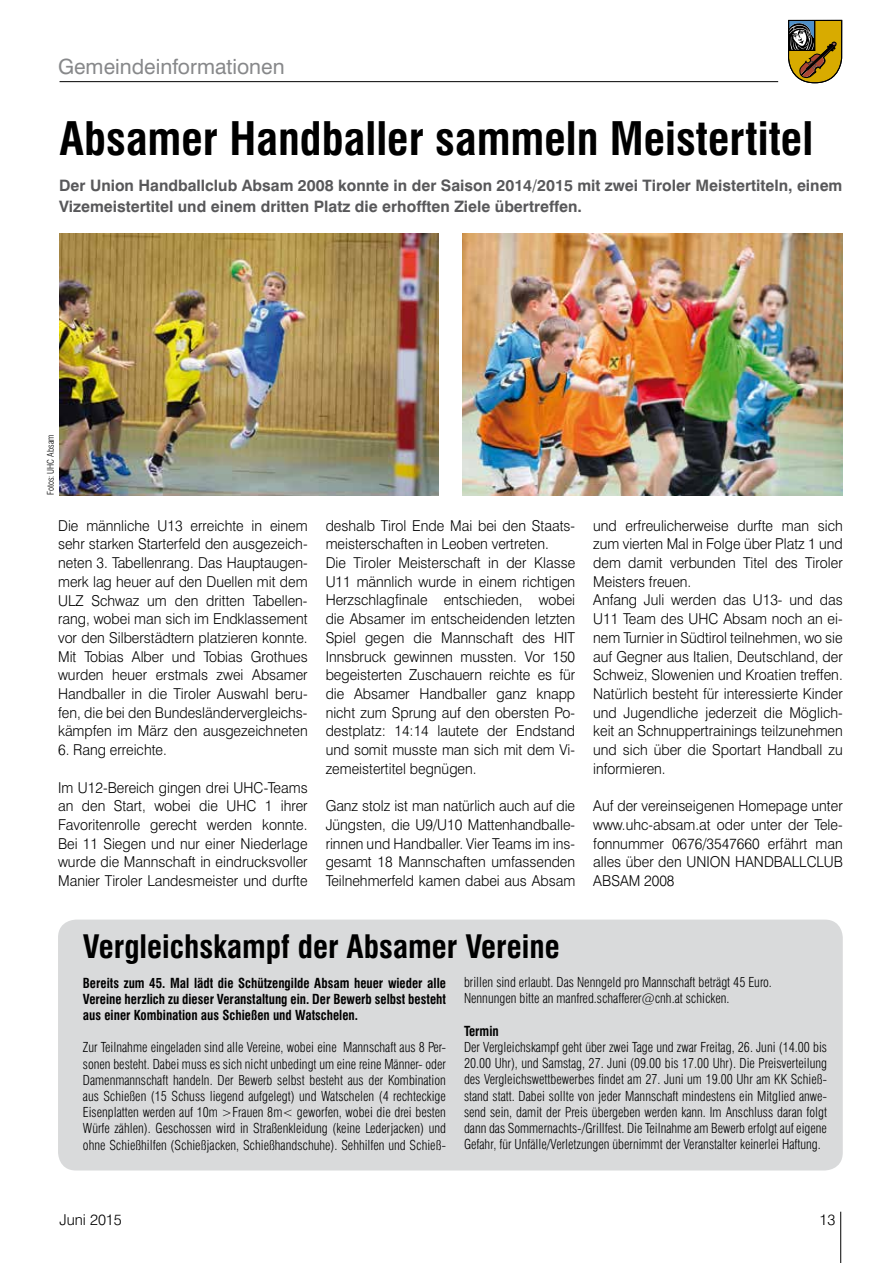
<style>
.page{position:relative;width:893px;height:1263px;background:#fff}
.page>*{position:absolute;margin:0;border:0;box-sizing:border-box;transform-origin:0 0}
.t1{font:700 condensed 45px "Swiss 721 BT";color:#000}
.t2{font:700 condensed 31.5px "Swiss 721 BT";color:#000}
.t3{font:21px "Swiss 721 BT";color:#87888a}
.t4{font:700 15.75px/21px "Swiss 721 BT";color:#58585a}
.t5{font:300 15px/18.8px "Swiss 721 BT";color:#000;text-align:justify;scale:.95 1}
.t6{font:300 15px "Swiss 721 BT";color:#000}
.t7{font:300 condensed 13.5px/16.2px "Swiss 721 BT";color:#000;text-align:justify;scale:.96 1}
.t8{font:700 condensed 13.5px/16.2px "Swiss 721 BT";color:#000;text-align:justify;scale:.96 1}
.t9{font:300 condensed 9px "Swiss 721 BT";color:#000}
</style>
<div class="page">
<svg style="left:788px;top:20px;width:54px;height:64px;background:#9a8231"></svg>
<hr style="left:60px;top:81px;width:718px;height:1px;background:#000">
<hr style="left:840px;top:1212px;width:1px;height:51px;background:#000">
<img style="left:462px;top:234px;width:381px;height:261px">
<img style="left:60px;top:234px;width:379px;height:261px">
<div style="left:58px;top:919px;width:785px;height:251px;background:#d9dadb;border-radius:18px"></div>
<h3 class="t3" style="left:58px;top:53px;width:228px">Gemeindeinformationen</h3>
<h1 class="t1" style="left:60px;top:112px;width:755px">Absamer Handballer sammeln Meistertitel</h1>
<p class="t4" style="left:59px;top:175px;width:785px">Der Union Handballclub Absam 2008 konnte in der Saison 2014/2015 mit zwei Tiroler Meistertiteln, einem<br>Vizemeistertitel und einem dritten Platz die erhofften Ziele übertreffen.</p>
<p class="t9" style="left:45px;top:495px;width:62px;rotate:-90deg">Fotos: UHC Absam</p>
<p class="t5" style="left:58px;top:516px;width:264px">Die männliche U13 erreichte in einem sehr starken Starterfeld den ausgezeich&shy;neten 3. Tabellenrang. Das Hauptaugen&shy;merk lag heuer auf den Duellen mit dem ULZ Schwaz um den dritten Tabellen&shy;rang, wobei man sich im Endklassement vor den Silberstädtern platzieren konnte.<br>Mit Tobias Alber und Tobias Grothues wurden heuer erstmals zwei Absamer Handballer in die Tiroler Auswahl beru&shy;fen, die bei den Bundesländervergleichs&shy;kämpfen im März den ausgezeichneten</p>
<p class="t5" style="left:58px;top:740px;width:116px">6. Rang erreichte.</p>
<p class="t5" style="left:58px;top:778px;width:264px">Im U12-Bereich gingen drei UHC-Teams an den Start, wobei die UHC 1 ihrer Favoritenrolle gerecht werden konnte.<br>Bei 11 Siegen und nur einer Niederlage wurde die Mannschaft in eindrucksvoller Manier Tiroler Landesmeister und durfte</p>
<p class="t5" style="left:326px;top:516px;width:264px;text-align:left">deshalb Tirol Ende Mai bei den Staats&shy;meisterschaften in Leoben vertreten.<br>Die Tiroler Meisterschaft in der Klasse U11 männlich wurde in einem richtigen Herzschlagfinale entschieden, wobei die Absamer im entscheidenden letzten Spiel gegen die Mannschaft des HIT Innsbruck gewinnen mussten. Vor 150 begeisterten Zuschauern reichte es für die Absamer Handballer ganz knapp nicht zum Sprung auf den obersten Po&shy;destplatz: 14:14 lautete der Endstand und somit musste man sich mit dem Vi&shy;zemeistertitel begnügen.</p>
<p class="t5" style="left:326px;top:796px;width:264px">Ganz stolz ist man natürlich auch auf die Jüngsten, die U9/U10 Mattenhandballe&shy;rinnen und Handballer. Vier Teams im ins&shy;gesamt 18 Mannschaften umfassenden Teilnehmerfeld kamen dabei aus Absam</p>
<p class="t5" style="left:593px;top:516px;width:264px;text-align:left">und erfreulicherweise durfte man sich zum vierten Mal in Folge über Platz 1 und dem damit verbunden Titel des Tiroler Meisters freuen.<br>Anfang Juli werden das U13- und das U11 Team des UHC Absam noch an ei&shy;nem Turnier in Südtirol teilnehmen, wo sie auf Gegner aus Italien, Deutschland, der Schweiz, Slowenien und Kroatien treffen.<br>Natürlich besteht für interessierte Kinder und Jugendliche jederzeit die Möglich&shy;keit an Schnuppertrainings teilzunehmen und sich über die Sportart Handball zu informieren.</p>
<p class="t5" style="left:593px;top:796px;width:264px">Auf der vereinseigenen Homepage unter www.uhc-absam.at oder unter der Tele&shy;fonnummer 0676/3547660 erfährt man alles über den UNION HANDBALLCLUB ABSAM 2008</p>
<h2 class="t2" style="left:83px;top:927px;width:478px">Vergleichskampf der Absamer Vereine</h2>
<p class="t8" style="left:83px;top:975px;width:380px">Bereits zum 45. Mal lädt die Schützengilde Absam heuer wieder alle Vereine herzlich zu dieser Veranstaltung ein. Der Bewerb selbst besteht aus einer Kombination aus Schießen und Watschelen.</p>
<p class="t7" style="left:83px;top:1039px;width:380px">Zur Teilnahme eingeladen sind alle Vereine, wobei eine Mannschaft aus 8 Per&shy;sonen besteht. Dabei muss es sich nicht unbedingt um eine reine Männer- oder Damenmannschaft handeln. Der Bewerb selbst besteht aus der Kombination aus Schießen (15 Schuss liegend aufgelegt) und Watschelen (4 rechteckige Eisenplatten werden auf 10m &gt;Frauen 8m&lt; geworfen, wobei die drei besten Würfe zählen). Geschossen wird in Straßenkleidung (keine Lederjacken) und ohne Schießhilfen (Schießjacken, Schießhandschuhe). Sehhilfen und Schieß-</p>
<p class="t7" style="left:464px;top:974px;width:322px">brillen sind erlaubt. Das Nenngeld pro Mannschaft beträgt 45 Euro.<br>Nennungen bitte an manfred.schafferer@cnh.at schicken.</p>
<p class="t8" style="left:464px;top:1023px;width:38px">Termin</p>
<p class="t7" style="left:464px;top:1039px;width:380px">Der Vergleichskampf geht über zwei Tage und zwar Freitag, 26. Juni (14.00 bis 20.00 Uhr), und Samstag, 27. Juni (09.00 bis 17.00 Uhr). Die Preisverteilung des Vergleichswettbewerbes findet am 27. Juni um 19.00 Uhr am KK Schieß&shy;stand statt. Dabei sollte von jeder Mannschaft mindestens ein Mitglied anwe&shy;send sein, damit der Preis übergeben werden kann. Im Anschluss daran folgt dann das Sommernachts-/Grillfest. Die Teilnahme am Bewerb erfolgt auf eigene Gefahr, für Unfälle/Verletzungen übernimmt der Veranstalter keinerlei Haftung.</p>
<p class="t6" style="left:60px;top:1210px;width:64px">Juni 2015</p>
<p class="t6" style="left:820px;top:1210px;width:17px">13</p>
</div>
